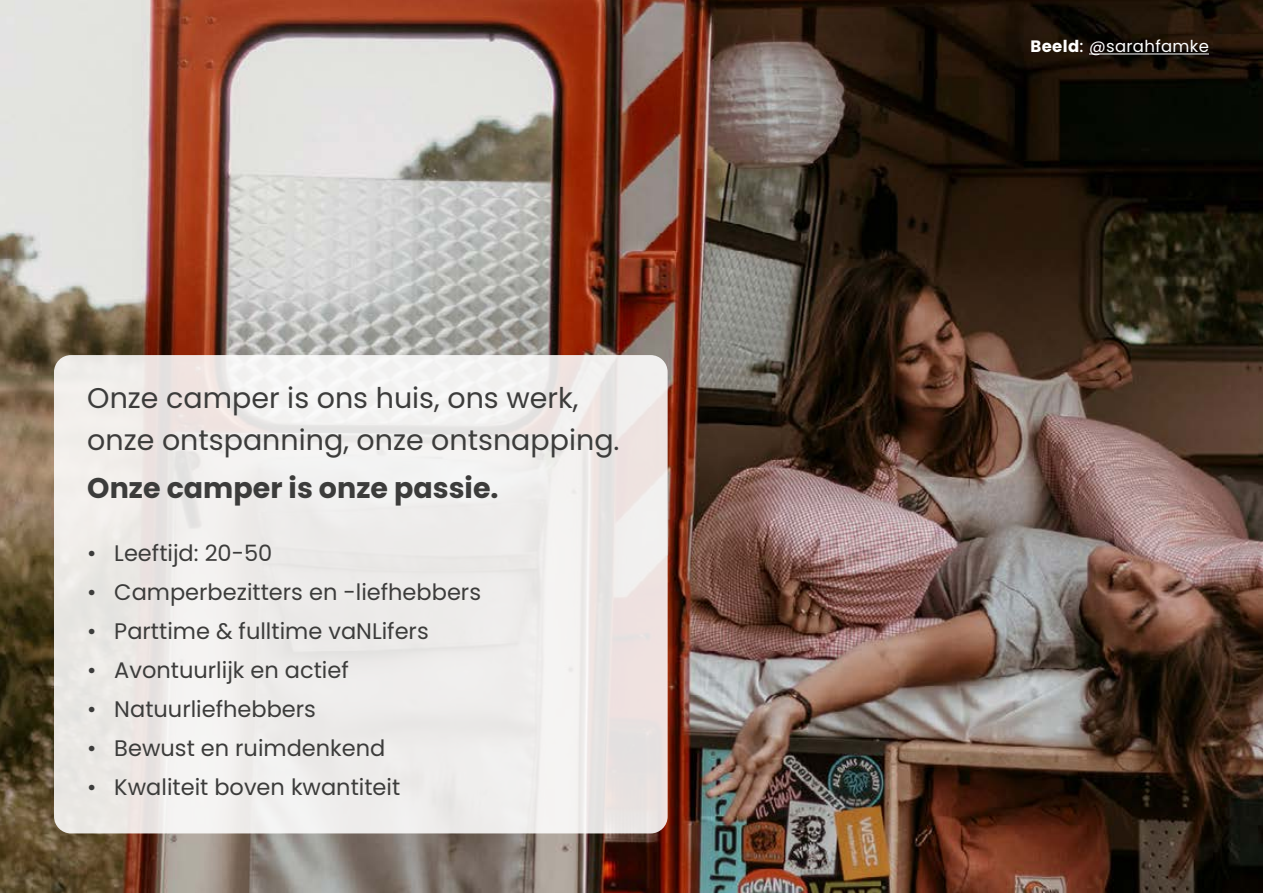
<style>
.page{position:relative;width:1263px;height:893px;background:#fff}
.page>*{position:absolute;margin:0;border:0;box-sizing:border-box;transform-origin:0 0}
.t1{font:28.5px/42px "Poppins";color:#3c3c3b}
.t2{font:700 28.5px "Poppins";color:#3c3c3b}
.t3{font:22.5px "Poppins";color:#3c3c3b}
.t4{font:16.5px "Poppins";letter-spacing:.02em;color:#fff}
.s1{font-weight:700}
.s2{font-weight:500}
</style>
<div class="page">
<img style="left:0;top:0;width:1263px;height:893px">
<div style="left:54px;top:355px;width:614px;height:478px;background:#efeceb;border-radius:17px"></div>
<hr style="left:1089px;top:54px;width:120px;height:1px;background:#fff">
<p class="t1" style="left:87px;top:378px;width:534px">Onze camper is ons huis, ons werk, onze ontspanning, onze ontsnapping.</p>
<p class="t2" style="left:87px;top:472px;width:413px">Onze camper is onze passie.</p>
<p class="t3" style="left:87px;top:540px;width:187px">• Leeftijd: 20-50</p>
<p class="t3" style="left:87px;top:579px;width:395px">• Camperbezitters en -liefhebbers</p>
<p class="t3" style="left:87px;top:618px;width:343px">• Parttime &amp; fulltime vaNLifers</p>
<p class="t3" style="left:87px;top:657px;width:263px">• Avontuurlijk en actief</p>
<p class="t3" style="left:87px;top:696px;width:230px">• Natuurliefhebbers</p>
<p class="t3" style="left:87px;top:735px;width:300px">• Bewust en ruimdenkend</p>
<p class="t3" style="left:87px;top:774px;width:314px">• Kwaliteit boven kwantiteit</p>
<p class="t4" style="left:1030px;top:37px;width:180px"><span class="s1">Beeld</span><span class="s2">:</span> @sarahfamke</p>
</div>
